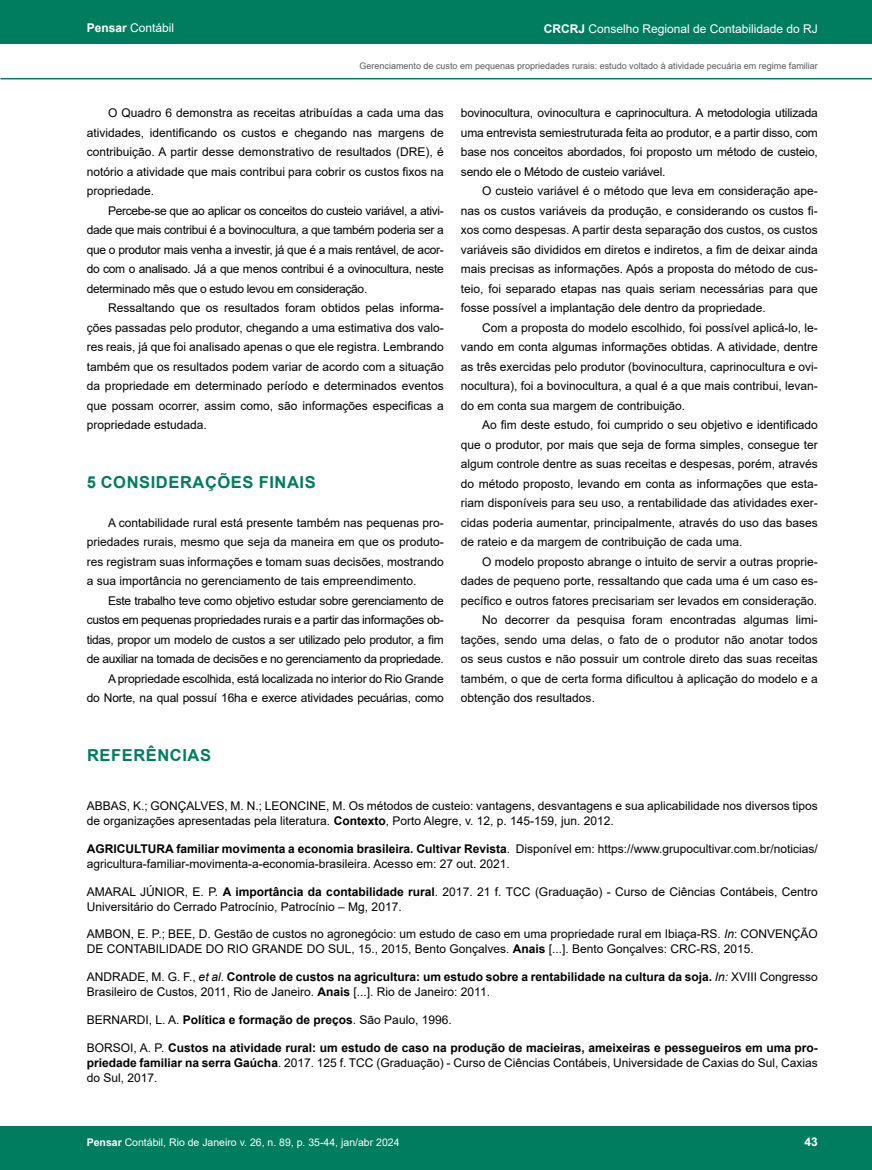
<style>
.page{position:relative;width:872px;height:1170px;background:#fff}
.page>*{position:absolute;margin:0;border:0;box-sizing:border-box;transform-origin:0 0}
.t1{font:700 16.5px "Arial";letter-spacing:.035em;color:#007c5f}
.t2{font:12px/19.5px "Arial";color:#000;text-align:justify}
.t3{font:12px/19.5px "Arial";letter-spacing:-.025em;color:#000;text-align:right}
.t4{font:700 12px/15px "Arial";color:#000;text-align:justify}
.t5{font:12px "Arial";color:#fff}
.t6{font:700 12px "Arial";color:#fff}
.t7{font:10.5px "Arial";color:#fff}
.t8{font:9px "Arial";color:#58595b}
.s1{font-weight:700}
.s2{font-style:italic}
.s3{font-weight:400}
</style>
<div class="page">
<div style="left:0;top:1126px;width:872px;height:43px;background:#007c5f"></div>
<div style="left:0;top:0;width:872px;height:43px;background:#007c5f"></div>
<hr style="left:0;top:78px;width:872px;height:1px;background:#007c5f">
<p class="t5" style="left:87px;top:20px;width:89px"><span class="s1">Pensar</span> Contábil</p>
<p class="t5" style="left:543px;top:20px;width:276px"><span class="s1">CRCRJ</span> Conselho Regional de Contabilidade do RJ</p>
<p class="t8" style="left:359px;top:59px;width:460px">Gerenciamento de custo em pequenas propriedades rurais: estudo voltado à atividade pecuária em regime familiar</p>
<p class="t2" style="left:87px;top:103px;width:358px;text-indent:21px">O Quadro 6 demonstra as receitas atribuídas a cada uma das atividades, identificando os custos e chegando nas margens de contribuição. A partir desse demonstrativo de resultados (DRE), é notório a atividade que mais contribui para cobrir os custos fixos na propriedade.</p>
<p class="t2" style="left:87px;top:200px;width:358px;text-indent:21px">Percebe-se que ao aplicar os conceitos do custeio variável, a ativi&shy;dade que mais contribui é a bovinocultura, a que também poderia ser a que o produtor mais venha a investir, já que é a mais rentável, de acor&shy;do com o analisado. Já a que menos contribui é a ovinocultura, neste determinado mês que o estudo levou em consideração.</p>
<p class="t2" style="left:87px;top:298px;width:358px;text-indent:21px">Ressaltando que os resultados foram obtidos pelas informa&shy;ções passadas pelo produtor, chegando a uma estimativa dos valo&shy;res reais, já que foi analisado apenas o que ele registra. Lembrando também que os resultados podem variar de acordo com a situação da propriedade em determinado período e determinados eventos que possam ocorrer, assim como, são informações especificas a propriedade estudada.</p>
<h1 class="t1" style="left:87px;top:470px;width:230px">5 CONSIDERAÇÕES FINAIS</h1>
<p class="t2" style="left:87px;top:512px;width:358px;text-indent:21px">A contabilidade rural está presente também nas pequenas pro&shy;priedades rurais, mesmo que seja da maneira em que os produto&shy;res registram suas informações e tomam suas decisões, mostrando a sua importância no gerenciamento de tais empreendimento.</p>
<p class="t3" style="left:87px;top:590px;width:358px">Este trabalho teve como objetivo estudar sobre gerenciamento de custos em pequenas propriedades rurais e a partir das informações ob&shy;tidas, propor um modelo de custos a ser utilizado pelo produtor, a fim de auxiliar na tomada de decisões e no gerenciamento da propriedade.<br>A propriedade escolhida, está localizada no interior do Rio Grande<br>do Norte, na qual possuí 16ha e exerce atividades pecuárias, como</p>
<h1 class="t1" style="left:87px;top:743px;width:126px">REFERÊNCIAS</h1>
<p class="t2" style="left:461px;top:103px;width:358px">bovinocultura, ovinocultura e caprinocultura. A metodologia utilizada uma entrevista semiestruturada feita ao produtor, e a partir disso, com base nos conceitos abordados, foi proposto um método de custeio, sendo ele o Método de custeio variável.</p>
<p class="t2" style="left:461px;top:181px;width:358px;text-indent:21px">O custeio variável é o método que leva em consideração ape&shy;nas os custos variáveis da produção, e considerando os custos fi&shy;xos como despesas. A partir desta separação dos custos, os custos variáveis são divididos em diretos e indiretos, a fim de deixar ainda mais precisas as informações. Após a proposta do método de cus&shy;teio, foi separado etapas nas quais seriam necessárias para que fosse possível a implantação dele dentro da propriedade.</p>
<p class="t2" style="left:461px;top:317px;width:358px;text-indent:21px">Com a proposta do modelo escolhido, foi possível aplicá-lo, le&shy;vando em conta algumas informações obtidas. A atividade, dentre as três exercidas pelo produtor (bovinocultura, caprinocultura e ovi&shy;nocultura), foi a bovinocultura, a qual é a que mais contribui, levan&shy;do em conta sua margem de contribuição.</p>
<p class="t2" style="left:461px;top:415px;width:358px;text-indent:21px">Ao fim deste estudo, foi cumprido o seu objetivo e identificado que o produtor, por mais que seja de forma simples, consegue ter algum controle dentre as suas receitas e despesas, porém, através do método proposto, levando em conta as informações que esta&shy;riam disponíveis para seu uso, a rentabilidade das atividades exer&shy;cidas poderia aumentar, principalmente, através do uso das bases de rateio e da margem de contribuição de cada uma.</p>
<p class="t2" style="left:482px;top:551px;width:337px">O modelo proposto abrange o intuito de servir a outras proprie-</p>
<p class="t2" style="left:461px;top:571px;width:358px">dades de pequeno porte, ressaltando que cada uma é um caso es-</p>
<p class="t2" style="left:461px;top:590px;width:358px">pecífico e outros fatores precisariam ser levados em consideração.</p>
<p class="t2" style="left:482px;top:610px;width:337px">No decorrer da pesquisa foram encontradas algumas limi-</p>
<p class="t2" style="left:461px;top:629px;width:358px">tações, sendo uma delas, o fato de o produtor não anotar todos</p>
<p class="t2" style="left:461px;top:649px;width:358px">os seus custos e não possuir um controle direto das suas receitas</p>
<p class="t2" style="left:461px;top:668px;width:358px">também, o que de certa forma dificultou à aplicação do modelo e a</p>
<p class="t2" style="left:461px;top:688px;width:136px">obtenção dos resultados.</p>
<p class="t2" style="left:87px;top:798px;width:732px;line-height:15px">ABBAS, K.; GONÇALVES, M. N.; LEONCINE, M. Os métodos de custeio: vantagens, desvantagens e sua aplicabilidade nos diversos tipos de organizações apresentadas pela literatura. <span class="s1">Contexto</span>, Porto Alegre, v. 12, p. 145-159, jun. 2012.</p>
<p class="t2" style="left:87px;top:840px;width:732px;line-height:15px"><span class="s1">AGRICULTURA familiar movimenta a economia brasileira. Cultivar Revista</span>. Disponível em: https://www.grupocultivar.com.br/noticias/ agricultura-familiar-movimenta-a-economia-brasileira. Acesso em: 27 out. 2021.</p>
<p class="t2" style="left:87px;top:883px;width:732px;line-height:15px">AMARAL JÚNIOR, E. P. <span class="s1">A importância da contabilidade rural</span>. 2017. 21 f. TCC (Graduação) - Curso de Ciências Contábeis, Centro<br>Universitário do Cerrado Patrocínio, Patrocínio – Mg, 2017.</p>
<p class="t2" style="left:87px;top:926px;width:732px;line-height:15px">AMBON, E. P.; BEE, D. Gestão de custos no agronegócio: um estudo de caso em uma propriedade rural em Ibiaça-RS. <span class="s2">In</span>: CONVENÇÃO<br>DE CONTABILIDADE DO RIO GRANDE DO SUL, 15., 2015, Bento Gonçalves. <span class="s1">Anais</span> [...]. Bento Gonçalves: CRC-RS, 2015.</p>
<p class="t2" style="left:87px;top:969px;width:732px;line-height:15px">ANDRADE, M. G. F., <span class="s2">et al</span>. <span class="s1">Controle de custos na agricultura: um estudo sobre a rentabilidade na cultura da soja.</span> <span class="s2">In:</span> XVIII Congresso<br>Brasileiro de Custos, 2011, Rio de Janeiro. <span class="s1">Anais</span> [...]. Rio de Janeiro: 2011.</p>
<p class="t2" style="left:87px;top:1009px;width:366px">BERNARDI, L. A. <span class="s1">Política e formação de preços</span>. São Paulo, 1996.</p>
<p class="t4" style="left:87px;top:1039px;width:732px"><span class="s3">BORSOI, A. P.</span> Custos na atividade rural: um estudo de caso na produção de macieiras, ameixeiras e pessegueiros em uma pro&shy;priedade familiar na serra Gaúcha<span class="s3">. 2017. 125 f. TCC (Graduação) - Curso de Ciências Contábeis, Universidade de Caxias do Sul, Caxias do Sul, 2017.</span></p>
<p class="t7" style="left:87px;top:1135px;width:314px"><span class="s1">Pensar</span> Contábil, Rio de Janeiro v. 26, n. 89, p. 35-44, jan/abr 2024</p>
<p class="t6" style="left:804px;top:1133px;width:15px">43</p>
</div>
